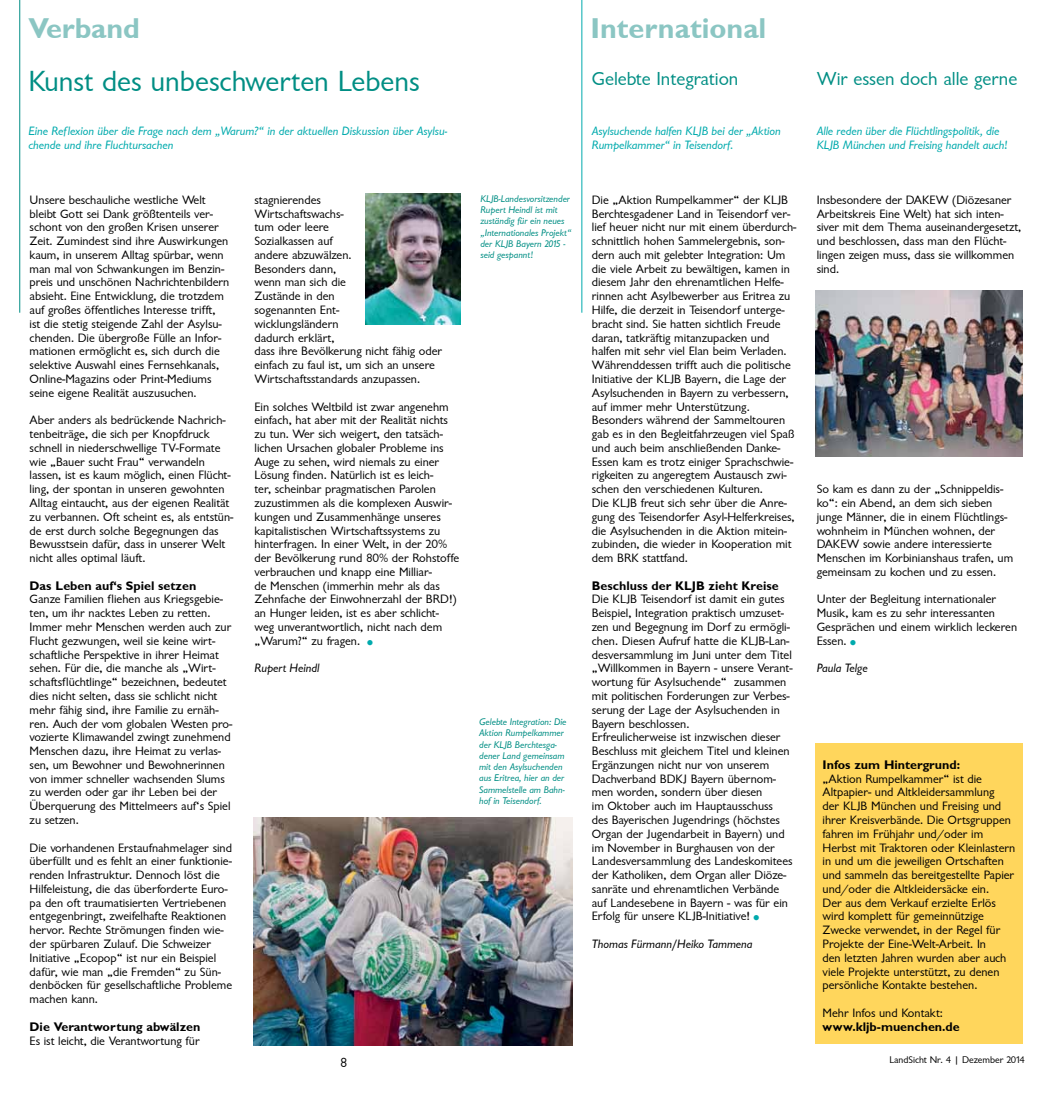
<style>
.page{position:relative;width:1051px;height:1099px;background:#fff}
.page>*{position:absolute;margin:0;border:0;box-sizing:border-box;transform-origin:0 0}
.t1{font:30px "Garrison Sans";color:#008e84}
.t2{font:28.75px "Garrison Sans BOLD";color:#8bc6c3}
.t3{font:19.38px "Garrison Sans";color:#008e84}
.t4{font:13.75px "Garrison Sans";color:#000}
.t5{font:12.5px/13.8px "Garrison Sans";color:#000}
.t6{font:12.5px/13.8px "Garrison Sans ITALIC";letter-spacing:-.005em;color:#00aaad}
.t7{font:12.5px "Garrison Sans BOLD";color:#000}
.t8{font:12.5px "Garrison Sans ITALIC";color:#000}
.t9{font:10px/11.2px "Garrison Sans ITALIC";color:#008e84}
.t10{font:10px "Garrison Sans";color:#000}
.s1{font-size:18.75px;color:#00aaad}
</style>
<div class="page">
<hr style="left:19px;top:0;width:1px;height:313px;background:#008e84">
<div style="left:815px;top:743px;width:207px;height:301px;background:#ffd65c"></div>
<img style="left:253px;top:817px;width:319px;height:228px">
<img style="left:365px;top:194px;width:95px;height:131px">
<img style="left:815px;top:291px;width:207px;height:165px">
<hr style="left:581px;top:0;width:1px;height:313px;background:#00aaad">
<h2 class="t2" style="left:28px;top:12px;width:113px">Verband</h2>
<h1 class="t1" style="left:28px;top:65px;width:393px">Kunst des unbeschwerten Lebens</h1>
<p class="t6" style="left:28px;top:124px;width:420px">Eine Reflexion über die Frage nach dem „Warum?“ in der aktuellen Diskussion über Asylsu&shy;chende und ihre Fluchtursachen</p>
<p class="t5" style="left:30px;top:193px;width:201px">Unsere beschauliche westliche Welt bleibt Gott sei Dank größtenteils ver&shy;schont von den großen Krisen unserer Zeit. Zumindest sind ihre Auswirkungen kaum, in unserem Alltag spürbar, wenn man mal von Schwankungen im Benzin&shy;preis und unschönen Nachrichtenbildern absieht. Eine Entwicklung, die trotzdem auf großes öffentliches Interesse trifft,<br>ist die stetig steigende Zahl der Asylsu&shy;chenden. Die übergroße Fülle an Infor&shy;mationen ermöglicht es, sich durch die selektive Auswahl eines Fernsehkanals, Online-Magazins oder Print-Mediums seine eigene Realität auszusuchen.</p>
<p class="t5" style="left:30px;top:413px;width:205px">Aber anders als bedrückende Nachrich&shy;tenbeiträge, die sich per Knopfdruck schnell in niederschwellige TV-Formate wie „Bauer sucht Frau“ verwandeln lassen, ist es kaum möglich, einen Flücht&shy;ling, der spontan in unseren gewohnten Alltag eintaucht, aus der eigenen Realität zu verbannen. Oft scheint es, als entstün&shy;de erst durch solche Begegnungen das Bewusstsein dafür, dass in unserer Welt nicht alles optimal läuft.</p>
<p class="t7" style="left:30px;top:578px;width:168px">Das Leben auf‘s Spiel setzen</p>
<p class="t5" style="left:30px;top:592px;width:204px">Ganze Familien fliehen aus Kriegsgebie&shy;ten, um ihr nacktes Leben zu retten.<br>Immer mehr Menschen werden auch zur Flucht gezwungen, weil sie keine wirt&shy;schaftliche Perspektive in ihrer Heimat sehen. Für die, die manche als „Wirt&shy;schaftsflüchtlinge“ bezeichnen, bedeutet dies nicht selten, dass sie schlicht nicht mehr fähig sind, ihre Familie zu ernäh&shy;ren. Auch der vom globalen Westen pro&shy;vozierte Klimawandel zwingt zunehmend Menschen dazu, ihre Heimat zu verlas&shy;sen, um Bewohner und Bewohnerinnen von immer schneller wachsenden Slums zu werden oder gar ihr Leben bei der Überquerung des Mittelmeers auf‘s Spiel zu setzen.</p>
<p class="t5" style="left:30px;top:840px;width:204px">Die vorhandenen Erstaufnahmelager sind überfüllt und es fehlt an einer funktionie&shy;renden Infrastruktur. Dennoch löst die Hilfeleistung, die das überforderte Euro&shy;pa den oft traumatisierten Vertriebenen entgegenbringt, zweifelhafte Reaktionen hervor. Rechte Strömungen finden wie&shy;der spürbaren Zulauf. Die Schweizer Initiative „Ecopop“ ist nur ein Beispiel dafür, wie man „die Fremden“ zu Sün&shy;denböcken für gesellschaftliche Probleme machen kann.</p>
<p class="t7" style="left:30px;top:1019px;width:172px">Die Verantwortung abwälzen</p>
<p class="t5" style="left:30px;top:1033px;width:171px">Es ist leicht, die Verantwortung für</p>
<p class="t5" style="left:254px;top:193px;width:189px">stagnierendes<br>Wirtschaftswachs-<br>tum oder leere<br>Sozialkassen auf<br>andere abzuwälzen.<br>Besonders dann,<br>wenn man sich die<br>Zustände in den<br>sogenannten Ent-<br>wicklungsländern<br>dadurch erklärt,<br>dass ihre Bevölkerung nicht fähig oder einfach zu faul ist, um sich an unsere<br>Wirtschaftsstandards anzupassen.</p>
<p class="t5" style="left:254px;top:400px;width:206px">Ein solches Weltbild ist zwar angenehm einfach, hat aber mit der Realität nichts zu tun. Wer sich weigert, den tatsäch&shy;lichen Ursachen globaler Probleme ins Auge zu sehen, wird niemals zu einer Lösung finden. Natürlich ist es leich-<br>ter, scheinbar pragmatischen Parolen zuzustimmen als die komplexen Auswir&shy;kungen und Zusammenhänge unseres kapitalistischen Wirtschaftssystems zu hinterfragen. In einer Welt, in der 20% der Bevölkerung rund 80% der Rohstoffe verbrauchen und knapp eine Milliar-<br>de Menschen (immerhin mehr als das Zehnfache der Einwohnerzahl der BRD!) an Hunger leiden, ist es aber schlicht&shy;weg unverantwortlich, nicht nach dem „Warum?“ zu fragen. <span class="s1">•</span></p>
<p class="t8" style="left:254px;top:661px;width:66px">Rupert Heindl</p>
<p class="t9" style="left:480px;top:193px;width:92px">KLJB-Landesvorsitzender<br>Rupert Heindl ist mit zuständig für ein neues „Internationales Projekt“ der KLJB Bayern 2015 - seid gespannt!</p>
<p class="t9" style="left:479px;top:716px;width:89px">Gelebte Integration: Die<br>Aktion Rumpelkammer der KLJB Berchtesga&shy;dener Land gemeinsam mit den Asylsuchenden aus Eritrea, hier an der<br>Sammelstelle am Bahn&shy;hof in Teisendorf.</p>
<h2 class="t2" style="left:590px;top:12px;width:177px">International</h2>
<h3 class="t3" style="left:591px;top:68px;width:148px">Gelebte Integration</h3>
<p class="t6" style="left:591px;top:124px;width:190px">Asylsuchende halfen KLJB bei der „Aktion<br>Rumpelkammer“ in Teisendorf.</p>
<p class="t5" style="left:591px;top:193px;width:206px">Die „Aktion Rumpelkammer“ der KLJB Berchtesgadener Land in Teisendorf ver&shy;lief heuer nicht nur mit einem überdurch&shy;schnittlich hohen Sammelergebnis, son&shy;dern auch mit gelebter Integration: Um die viele Arbeit zu bewältigen, kamen in diesem Jahr den ehrenamtlichen Helfe&shy;rinnen acht Asylbewerber aus Eritrea zu Hilfe, die derzeit in Teisendorf unterge&shy;bracht sind. Sie hatten sichtlich Freude daran, tatkräftig mitanzupacken und halfen mit sehr viel Elan beim Verladen.<br>Währenddessen trifft auch die politische Initiative der KLJB Bayern, die Lage der Asylsuchenden in Bayern zu verbessern, auf immer mehr Unterstützung.<br>Besonders während der Sammeltouren gab es in den Begleitfahrzeugen viel Spaß und auch beim anschließenden Danke-Essen kam es trotz einiger Sprachschwie&shy;rigkeiten zu angeregtem Austausch zwi&shy;schen den verschiedenen Kulturen.<br>Die KLJB freut sich sehr über die Anre&shy;gung des Teisendorfer Asyl-Helferkreises, die Asylsuchenden in die Aktion mitein&shy;zubinden, die wieder in Kooperation mit dem BRK stattfand.</p>
<p class="t7" style="left:591px;top:578px;width:188px">Beschluss der KLJB zieht Kreise</p>
<p class="t5" style="left:591px;top:592px;width:202px">Die KLJB Teisendorf ist damit ein gutes Beispiel, Integration praktisch umzuset&shy;zen und Begegnung im Dorf zu ermögli&shy;chen. Diesen Aufruf hatte die KLJB-Lan&shy;desversammlung im Juni unter dem Titel „Willkommen in Bayern - unsere Verant&shy;wortung für Asylsuchende“ zusammen mit politischen Forderungen zur Verbes&shy;serung der Lage der Asylsuchenden in Bayern beschlossen.<br>Erfreulicherweise ist inzwischen dieser Beschluss mit gleichem Titel und kleinen Ergänzungen nicht nur von unserem Dachverband BDKJ Bayern übernom&shy;men worden, sondern über diesen<br>im Oktober auch im Hauptausschuss des Bayerischen Jugendrings (höchstes Organ der Jugendarbeit in Bayern) und im November in Burghausen von der Landesversammlung des Landeskomitees der Katholiken, dem Organ aller Diöze&shy;sanräte und ehrenamtlichen Verbände auf Landesebene in Bayern - was für ein Erfolg für unsere KLJB-Initiative!<span class="s1">•</span></p>
<p class="t8" style="left:591px;top:936px;width:162px">Thomas Fürmann/Heiko Tammena</p>
<h3 class="t3" style="left:816px;top:68px;width:202px">Wir essen doch alle gerne</h3>
<p class="t6" style="left:816px;top:124px;width:193px">Alle reden über die Flüchtlingspolitik, die<br>KLJB München und Freising handelt auch!</p>
<p class="t5" style="left:816px;top:193px;width:206px">Insbesondere der DAKEW (Diözesaner Arbeitskreis Eine Welt) hat sich inten&shy;siver mit dem Thema auseinandergesetzt, und beschlossen, dass man den Flücht&shy;lingen zeigen muss, dass sie willkommen sind.</p>
<p class="t5" style="left:816px;top:482px;width:198px">So kam es dann zu der „Schnippeldis&shy;ko“: ein Abend, an dem sich sieben junge Männer, die in einem Flüchtlings&shy;wohnheim in München wohnen, der DAKEW sowie andere interessierte Menschen im Korbinianshaus trafen, um gemeinsam zu kochen und zu essen.</p>
<p class="t5" style="left:816px;top:592px;width:202px">Unter der Begleitung internationaler<br>Musik, kam es zu sehr interessanten<br>Gesprächen und einem wirklich leckeren<br>Essen.<span class="s1">•</span></p>
<p class="t8" style="left:816px;top:661px;width:53px">Paula Telge</p>
<p class="t7" style="left:822px;top:757px;width:139px">Infos zum Hintergrund:</p>
<p class="t5" style="left:822px;top:772px;width:194px">„Aktion Rumpelkammer“ ist die Altpapier- und Altkleidersammlung<br>der KLJB München und Freising und ihrer Kreisverbände. Die Ortsgruppen fahren im Frühjahr und/oder im Herbst mit Traktoren oder Kleinlastern in und um die jeweiligen Ortschaften und sammeln das bereitgestellte Papier und/oder die Altkleidersäcke ein.<br>Der aus dem Verkauf erzielte Erlös wird komplett für gemeinnützige Zwecke verwendet, in der Regel für Projekte der Eine-Welt-Arbeit. In<br>den letzten Jahren wurden aber auch viele Projekte unterstützt, zu denen persönliche Kontakte bestehen.</p>
<p class="t5" style="left:822px;top:1006px;width:122px">Mehr Infos und Kontakt:</p>
<p class="t7" style="left:822px;top:1019px;width:139px">www.kljb-muenchen.de</p>
<p class="t4" style="left:340px;top:1055px;width:9px">8</p>
<p class="t10" style="left:889px;top:1054px;width:137px">LandSicht Nr. 4 | Dezember 2014</p>
</div>
